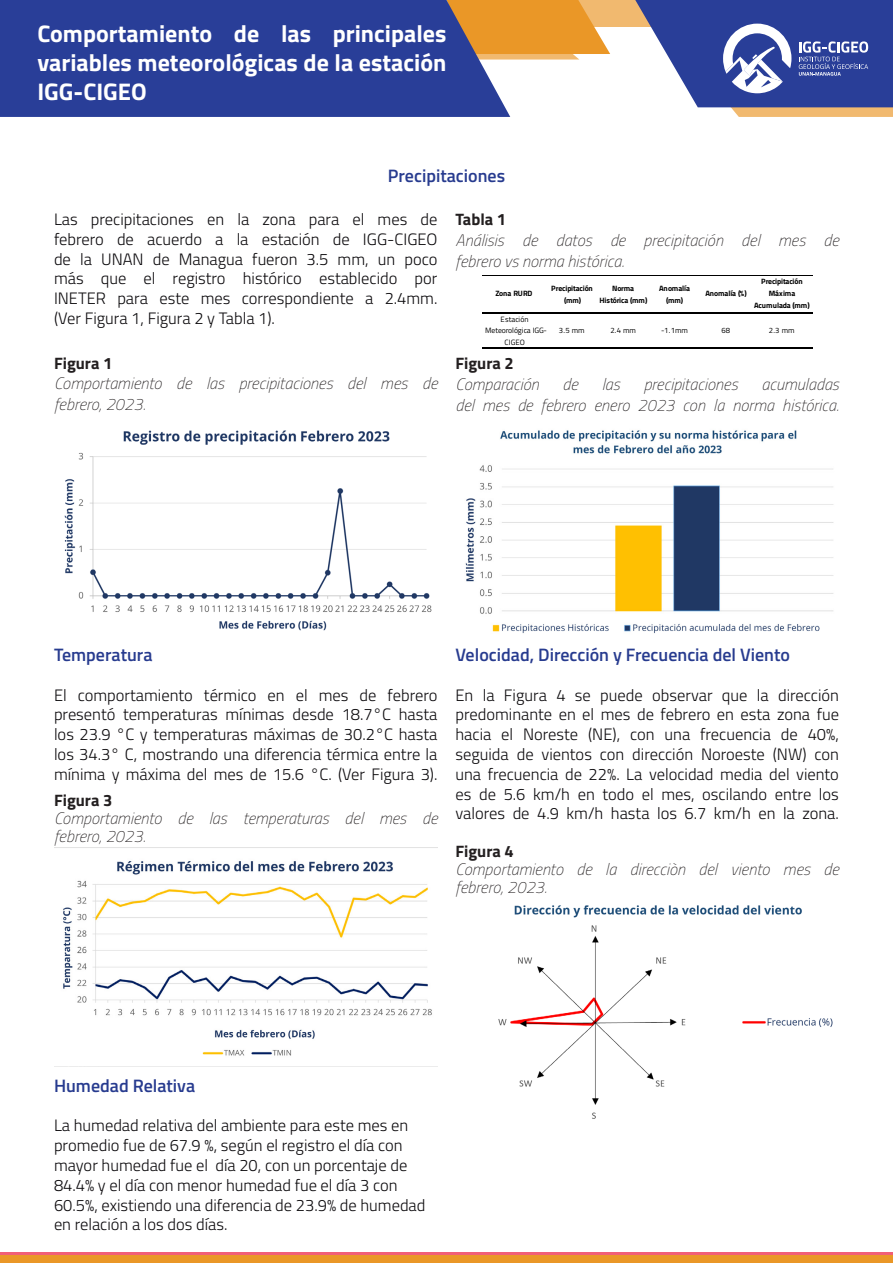
<style>
.page{position:relative;width:893px;height:1263px;background:#fff}
.page>*{position:absolute;margin:0;border:0;box-sizing:border-box;transform-origin:0 0}
.t1{font:700 24px/28.8px "Titillium";color:#fff;text-align:justify}
.t2{font:600 18px "Titillium";color:#273b8f}
.t3{font:300 16.5px/19.8px "Titillium";color:#0b090c;text-align:justify}
.t4{font:italic 100 16.5px "Titillium";color:#231f20}
.t5{font:700 16.5px "Titillium";color:#231f20}
.t6{font:700 7.65px/12.1px "Titillium";letter-spacing:-.01em;color:#000;text-align:center}
.t7{font:7.65px/11.6px "Titillium";letter-spacing:-.005em;color:#000;text-align:center}
.t8{font:700 7.65px "Titillium";letter-spacing:-.03em;color:#000}
</style>
<div class="page">
<svg style="left:0;top:1253px;width:893px;height:3px;background:#ee715c"></svg>
<hr style="left:482px;top:275px;width:330px;height:1px;background:#000">
<hr style="left:482px;top:312px;width:330px;height:2px;background:#000">
<hr style="left:482px;top:348px;width:330px;height:1px;background:#000">
<img style="left:465px;top:430px;width:369px;height:204px">
<img style="left:64px;top:430px;width:368px;height:201px">
<img style="left:54px;top:847px;width:383px;height:209px">
<img style="left:498px;top:905px;width:335px;height:214px">
<div style="left:0;top:1256px;width:893px;height:7px;background:#ea9727"></div>
<div style="left:0;top:0;width:372px;height:117px;background:#293e98"></div>
<svg style="left:372px;top:0;width:521px;height:117px"></svg>
<p class="t1" style="left:37px;top:18px;width:411px">Comportamiento de las principales variables meteorológicas de la estación IGG-CIGEO</p>
<p class="t2" style="left:388px;top:163px;width:119px">Precipitaciones</p>
<p class="t3" style="left:54px;top:208px;width:385px">Las precipitaciones en la zona para el mes de</p>
<p class="t3" style="left:54px;top:228px;width:385px">febrero de acuerdo a la estación de IGG-CIGEO</p>
<p class="t3" style="left:54px;top:248px;width:385px">de la UNAN de Managua fueron 3.5 mm, un poco</p>
<p class="t3" style="left:54px;top:268px;width:385px">más que el registro histórico establecido por</p>
<p class="t3" style="left:54px;top:288px;width:385px">INETER para este mes correspondiente a 2.4mm.</p>
<p class="t3" style="left:54px;top:307px;width:222px">(Ver Figura 1, Figura 2 y Tabla 1).</p>
<p class="t5" style="left:54px;top:350px;width:60px">Figura 1</p>
<p class="t4" style="left:54px;top:372px;width:385px">Comportamiento de las precipitaciones del mes de</p>
<p class="t4" style="left:54px;top:393px;width:93px">febrero, 2023.</p>
<p class="t5" style="left:455px;top:207px;width:52px">Tabla 1</p>
<p class="t4" style="left:455px;top:228px;width:385px">Análisis de datos de precipitación del mes de</p>
<p class="t4" style="left:455px;top:249px;width:170px">febrero vs norma histórica.</p>
<p class="t6" style="left:754px;top:275px;width:57px">Precipitación<br>Máxima<br>Acumulada (mm)</p>
<p class="t8" style="left:495px;top:288px;width:38px">Zona RURD</p>
<p class="t6" style="left:551px;top:281px;width:43px">Precipitación (mm)</p>
<p class="t6" style="left:599px;top:281px;width:49px">Norma<br>Histórica (mm)</p>
<p class="t6" style="left:659px;top:281px;width:32px">Anomalía (mm)</p>
<p class="t6" style="left:705px;top:287px;width:43px">Anomalía (%)</p>
<p class="t7" style="left:485px;top:313px;width:63px">Estación<br>Meteorológica IGG-<br>CIGEO</p>
<p class="t7" style="left:559px;top:325px;width:27px">3.5 mm</p>
<p class="t7" style="left:610px;top:325px;width:27px">2.4 mm</p>
<p class="t7" style="left:661px;top:325px;width:28px">-1.1mm</p>
<p class="t7" style="left:721px;top:325px;width:10px">68</p>
<p class="t7" style="left:769px;top:325px;width:27px">2.3 mm</p>
<p class="t5" style="left:455px;top:350px;width:60px">Figura 2</p>
<p class="t4" style="left:455px;top:372px;width:85px">Comparación</p>
<p class="t4" style="left:563px;top:372px;width:17px">de</p>
<p class="t4" style="left:602px;top:372px;width:20px">las</p>
<p class="t4" style="left:644px;top:372px;width:96px">precipitaciones</p>
<p class="t4" style="left:761px;top:372px;width:79px">acumuladas</p>
<p class="t4" style="left:455px;top:393px;width:385px">del mes de febrero enero 2023 con la norma histórica.</p>
<p class="t2" style="left:54px;top:641px;width:100px">Temperatura</p>
<p class="t3" style="left:54px;top:684px;width:385px">El comportamiento térmico en el mes de febrero presentó temperaturas mínimas desde 18.7°C hasta los 23.9 °C y temperaturas máximas de 30.2°C hasta los 34.3° C, mostrando una diferencia térmica entre la mínima y máxima del mes de 15.6 °C. (Ver Figura 3).</p>
<p class="t5" style="left:54px;top:788px;width:60px">Figura 3</p>
<p class="t4" style="left:54px;top:806px;width:385px">Comportamiento de las temperaturas del mes de</p>
<p class="t4" style="left:54px;top:824px;width:93px">febrero, 2023.</p>
<p class="t2" style="left:455px;top:641px;width:336px">Velocidad, Dirección y Frecuencia del Viento</p>
<p class="t3" style="left:455px;top:684px;width:385px">En la Figura 4 se puede observar que la dirección predominante en el mes de febrero en esta zona fue hacia el Noreste (NE), con una frecuencia de 40%, seguida de vientos con dirección Noroeste (NW) con una frecuencia de 22%. La velocidad media del viento es de 5.6 km/h en todo el mes, oscilando entre los valores de 4.9 km/h hasta los 6.7 km/h en la zona.</p>
<p class="t5" style="left:455px;top:838px;width:60px">Figura 4</p>
<p class="t4" style="left:455px;top:857px;width:385px">Comportamiento de la direcciòn del viento mes de</p>
<p class="t4" style="left:455px;top:875px;width:93px">febrero, 2023.</p>
<p class="t2" style="left:54px;top:1072px;width:143px">Humedad Relativa</p>
<p class="t3" style="left:54px;top:1115px;width:373px;text-align:left">La humedad relativa del ambiente para este mes en promedio fue de 67.9 %, según el registro el día con mayor humedad fue el día 20, con un porcentaje de 84.4% y el día con menor humedad fue el día 3 con 60.5%, existiendo una diferencia de 23.9% de humedad en relación a los dos días.</p>
</div>
